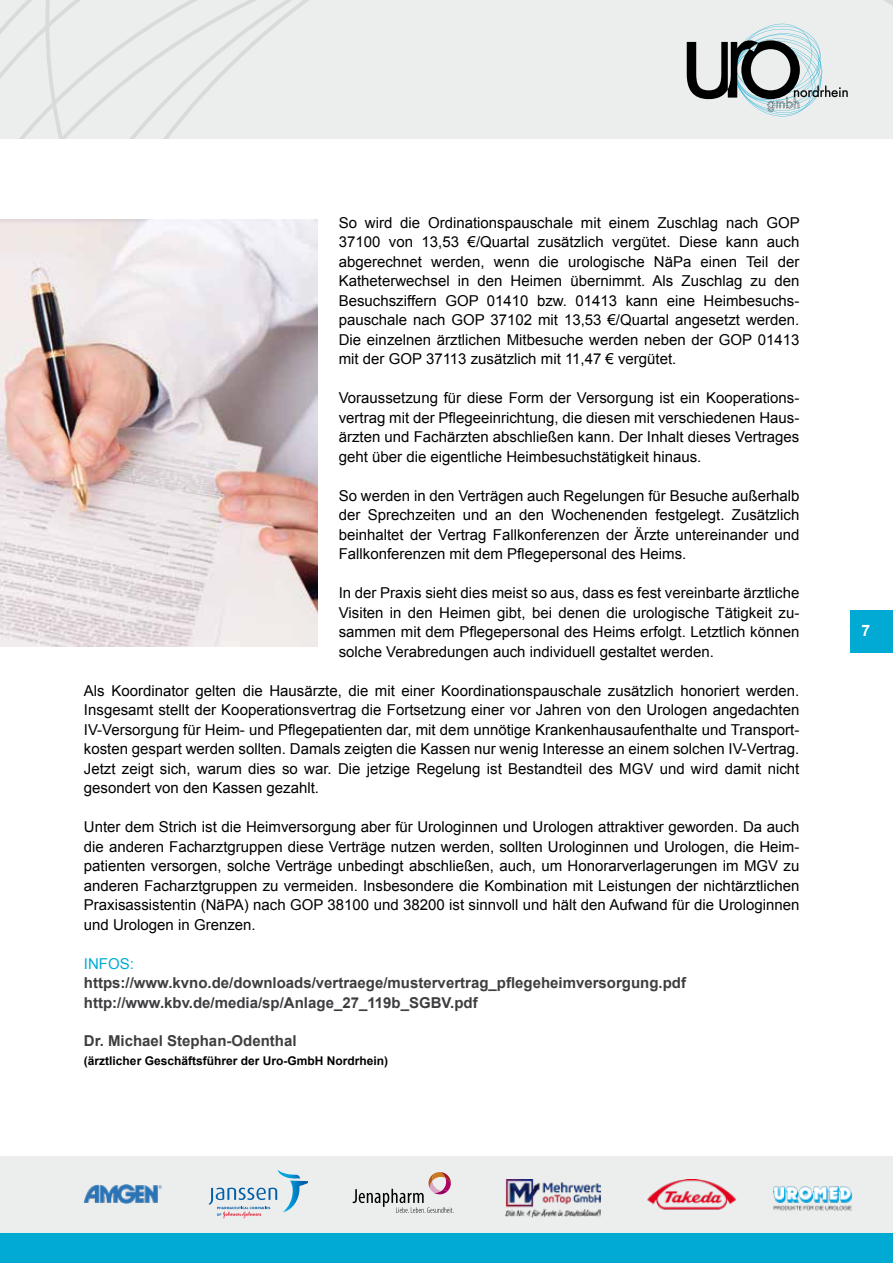
<style>
.page{position:relative;width:893px;height:1263px;background:#fff}
.page>*{position:absolute;margin:0;border:0;box-sizing:border-box;transform-origin:0 0}
.t1{font:700 15.75px "Arial";color:#fff}
.t2{font:15px/19.5px "Arial";color:#000;text-align:justify}
.t3{font:700 15px/19.5px "Arial";color:#3e3d40}
.t4{font:15px "Arial";color:#00aad3}
.t5{font:700 12px "Arial";color:#000}
</style>
<div class="page">
<div style="left:0;top:1167px;width:893px;height:96px;background:#00aad3"></div>
<div style="left:0;top:0;width:893px;height:138px;background:#eceded"></div>
<svg style="left:687px;top:24px;width:161px;height:92px;background:#b0b6b8"></svg>
<div style="left:0;top:1157px;width:893px;height:76px;background:#eceded"></div>
<img style="left:647px;top:1180px;width:89px;height:30px">
<img style="left:84px;top:1184px;width:78px;height:20px">
<img style="left:773px;top:1186px;width:79px;height:25px">
<svg style="left:209px;top:1170px;width:99px;height:48px"></svg>
<svg style="left:353px;top:1172px;width:101px;height:41px"></svg>
<img style="left:505px;top:1179px;width:96px;height:39px">
<div style="left:850px;top:610px;width:43px;height:43px;background:#00aad3"></div>
<img style="left:0;top:220px;width:317px;height:426px">
<p class="t2" style="left:339px;top:213px;width:462px">So wird die Ordinationspauschale mit einem Zuschlag nach GOP 37100 von 13,53 €/Quartal zusätzlich vergütet. Diese kann auch abgerechnet werden, wenn die urologische NäPa einen Teil der Katheterwechsel in den Heimen übernimmt. Als Zuschlag zu den Besuchsziffern GOP 01410 bzw. 01413 kann eine Heimbesuchs&shy;pauschale nach GOP 37102 mit 13,53 €/Quartal angesetzt werden.<br>Die einzelnen ärztlichen Mitbesuche werden neben der GOP 01413 mit der GOP 37113 zusätzlich mit 11,47 € vergütet.</p>
<p class="t2" style="left:339px;top:388px;width:462px">Voraussetzung für diese Form der Versorgung ist ein Kooperations&shy;vertrag mit der Pflegeeinrichtung, die diesen mit verschiedenen Haus&shy;ärzten und Fachärzten abschließen kann. Der Inhalt dieses Vertrages geht über die eigentliche Heimbesuchstätigkeit hinaus.</p>
<p class="t2" style="left:339px;top:486px;width:462px">So werden in den Verträgen auch Regelungen für Besuche außerhalb der Sprechzeiten und an den Wochenenden festgelegt. Zusätzlich beinhaltet der Vertrag Fallkonferenzen der Ärzte untereinander und Fallkonferenzen mit dem Pflegepersonal des Heims.</p>
<p class="t2" style="left:339px;top:583px;width:462px">In der Praxis sieht dies meist so aus, dass es fest vereinbarte ärztliche Visiten in den Heimen gibt, bei denen die urologische Tätigkeit zu&shy;sammen mit dem Pflegepersonal des Heims erfolgt. Letztlich können solche Verabredungen auch individuell gestaltet werden.</p>
<p class="t2" style="left:84px;top:681px;width:717px">Als Koordinator gelten die Hausärzte, die mit einer Koordinationspauschale zusätzlich honoriert werden.<br>Insgesamt stellt der Kooperationsvertrag die Fortsetzung einer vor Jahren von den Urologen angedachten IV-Versorgung für Heim- und Pflegepatienten dar, mit dem unnötige Krankenhausaufenthalte und Transport&shy;kosten gespart werden sollten. Damals zeigten die Kassen nur wenig Interesse an einem solchen IV-Vertrag.<br>Jetzt zeigt sich, warum dies so war. Die jetzige Regelung ist Bestandteil des MGV und wird damit nicht gesondert von den Kassen gezahlt.</p>
<p class="t2" style="left:84px;top:817px;width:717px">Unter dem Strich ist die Heimversorgung aber für Urologinnen und Urologen attraktiver geworden. Da auch die anderen Facharztgruppen diese Verträge nutzen werden, sollten Urologinnen und Urologen, die Heim&shy;patienten versorgen, solche Verträge unbedingt abschließen, auch, um Honorarverlagerungen im MGV zu anderen Facharztgruppen zu vermeiden. Insbesondere die Kombination mit Leistungen der nichtärztlichen Praxisassistentin (NäPA) nach GOP 38100 und 38200 ist sinnvoll und hält den Aufwand für die Urologinnen und Urologen in Grenzen.</p>
<p class="t4" style="left:84px;top:954px;width:52px">INFOS:</p>
<p class="t3" style="left:84px;top:974px;width:604px">https://www.kvno.de/downloads/vertraege/mustervertrag_pflegeheimversorgung.pdf http://www.kbv.de/media/sp/Anlage_27_119b_SGBV.pdf</p>
<p class="t3" style="left:84px;top:1032px;width:214px">Dr. Michael Stephan-Odenthal</p>
<p class="t5" style="left:84px;top:1053px;width:306px">(ärztlicher Geschäftsführer der Uro-GmbH Nordrhein)</p>
<p class="t1" style="left:861px;top:620px;width:10px">7</p>
</div>
